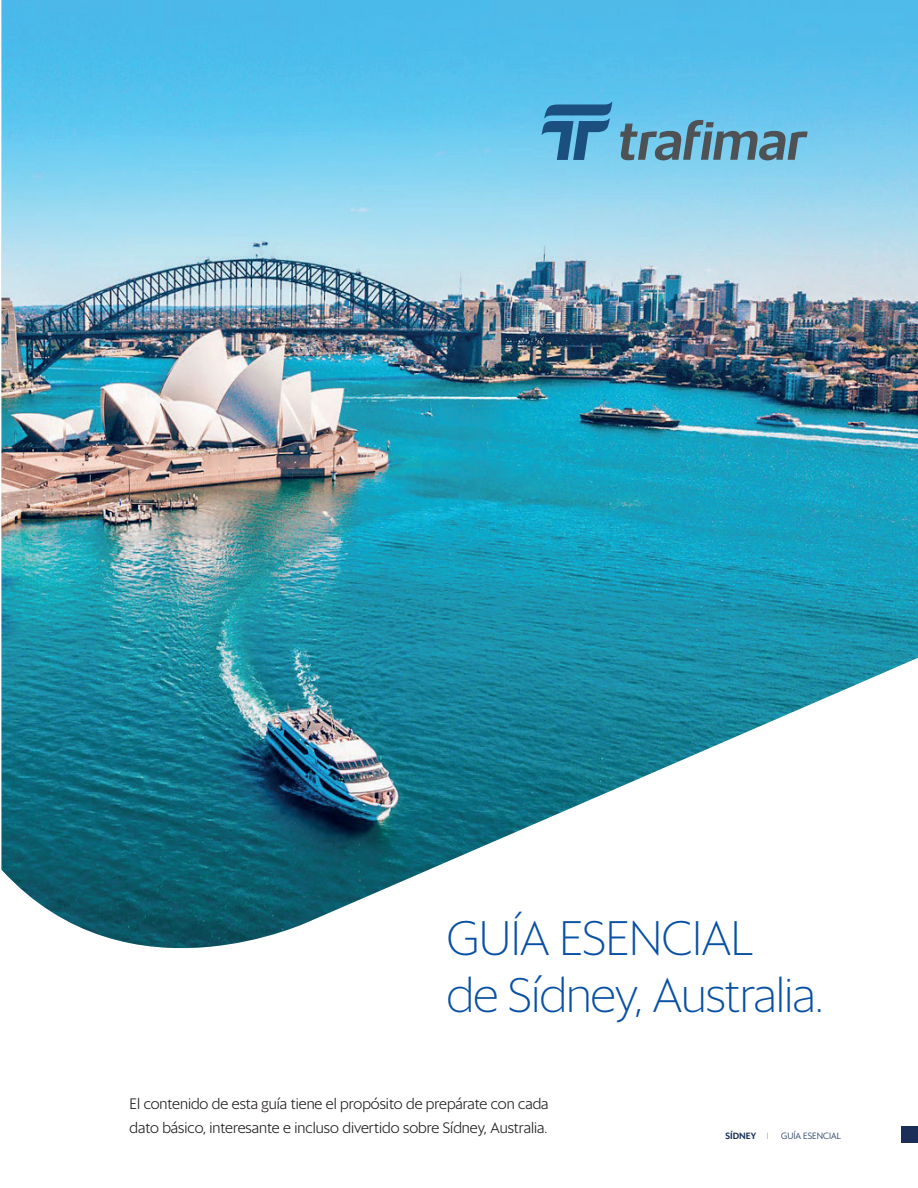
<style>
.page{position:relative;width:918px;height:1188px;background:#fff}
.page>*{position:absolute;margin:0;border:0;box-sizing:border-box;transform-origin:0 0}
.t1{font:200 48px/57.6px "Sanomat Sans";letter-spacing:-.01em;color:#0850a3}
.t2{font:300 15px/24px "Sanomat Sans";color:#231f20}
.t3{font:300 9px "Sanomat Sans";color:#162e55}
.t4{font:500 9px "Sanomat Sans";color:#162e55}
.s1{font-weight:200;color:#1599cd}
</style>
<div class="page">
<div style="left:901px;top:1126px;width:17px;height:17px;background:#1a2e57"></div>
<img style="left:2px;top:0;width:916px;height:948px">
<svg style="left:620px;top:120px;width:188px;height:40px;background:#649ab1"></svg>
<svg style="left:542px;top:102px;width:70px;height:58px;background:#468fb9"></svg>
<h1 class="t1" style="left:447px;top:905px;width:378px">GUÍA ESENCIAL<br>de Sídney, Australia.</h1>
<p class="t2" style="left:130px;top:1091px;width:421px">El contenido de esta guía tiene el propósito de prepárate con cada dato básico, interesante e incluso divertido sobre Sídney, Australia.</p>
<p class="t4" style="left:725px;top:1128px;width:45px">SÍDNEY <span class="s1">I</span></p>
<p class="t3" style="left:781px;top:1129px;width:61px">GUÍA ESENCIAL</p>
</div>
